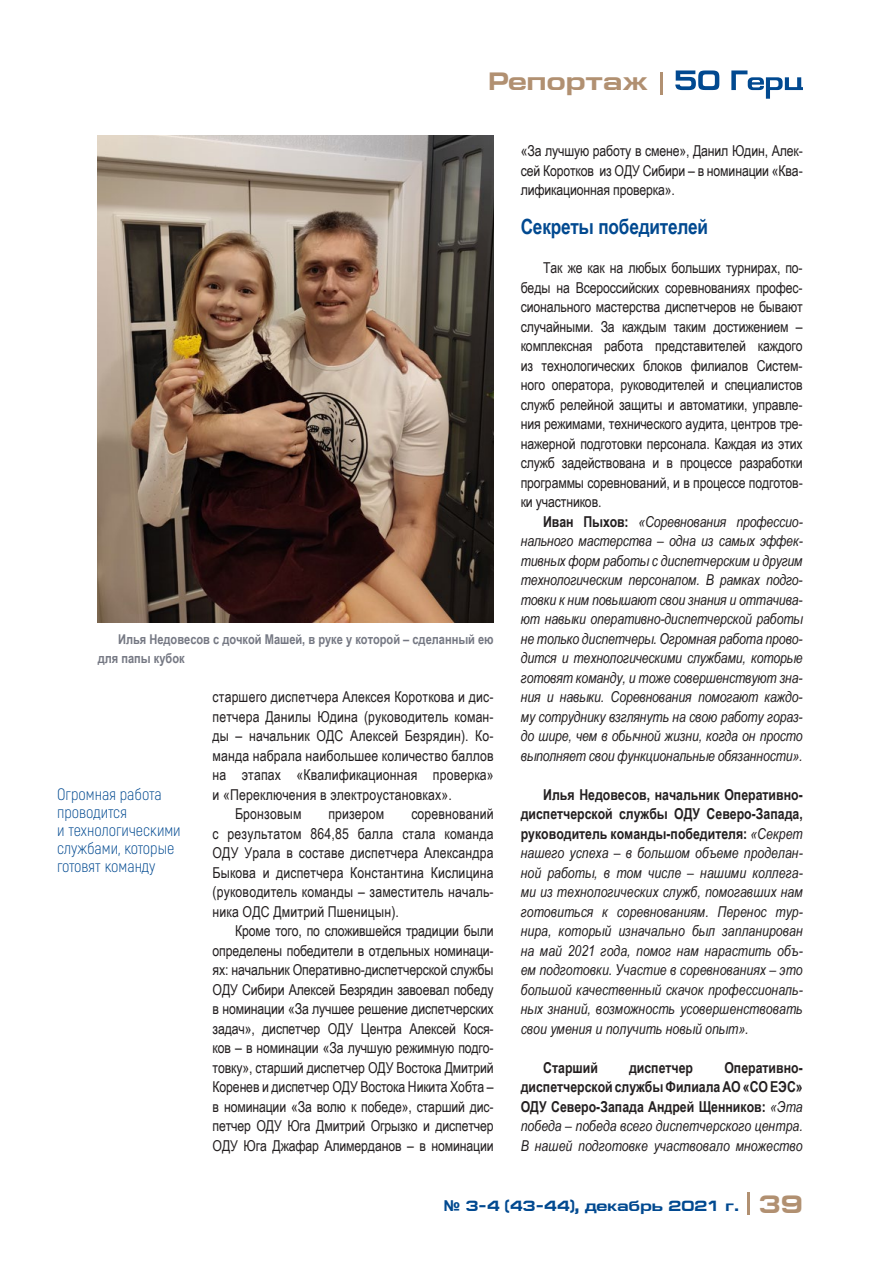
<style>
.page{position:relative;width:893px;height:1263px;background:#fff}
.page>*{position:absolute;margin:0;border:0;box-sizing:border-box;transform-origin:0 0}
.t1{font:700 25.5px "Europe Ext";color:#b19071}
.t2{font:700 21px "Arial Narrow";letter-spacing:-.01em;color:#014990}
.t3{font:300 16.5px/18px "Akrobat";color:#014990}
.t4{font:15px/19.5px "Arial Narrow";letter-spacing:.01em;color:#231f20;text-align:justify}
.t5{font:italic 15px/19.5px "Arial Narrow";color:#231f20;text-align:justify}
.t6{font:700 15px "Europe Ext";color:#014990}
.t7{font:700 15px "Arial Narrow";color:#231f20}
.t8{font:700 13.5px/19.5px "Arial Narrow";color:#757883}
.s1{font-weight:700;font-style:normal}
.s2{font-family:"Arial"}
.s3{font-size:25.5px;color:#b19071}
</style>
<div class="page">
<hr style="left:747px;top:1193px;width:2px;height:22px;background:#b19071">
<svg style="left:675px;top:70px;width:128px;height:29px"></svg>
<hr style="left:661px;top:72px;width:2px;height:22px;background:#b19071">
<img style="left:98px;top:135px;width:396px;height:487px">
<h1 class="t1" style="left:488px;top:67px;width:161px">Репортаж</h1>
<p class="t8" style="left:98px;top:628px;width:397px;text-indent:20px">Илья Недовесов с дочкой Машей, в руке у которой – сделанный ею для папы кубок</p>
<p class="t3" style="left:57px;top:785px;width:125px">Огромная работа проводится<br>и технологическими службами, которые готовят команду</p>
<p class="t4" style="left:213px;top:686px;width:283px">старшего диспетчера Алексея Короткова и дис-</p>
<p class="t4" style="left:213px;top:706px;width:283px">петчера Данилы Юдина (руководитель коман-</p>
<p class="t4" style="left:213px;top:725px;width:283px">ды – начальник ОДС Алексей Безрядин). Ко-</p>
<p class="t4" style="left:213px;top:745px;width:283px">манда набрала наибольшее количество баллов</p>
<p class="t4" style="left:213px;top:764px;width:283px">на этапах «Квалификационная проверка»</p>
<p class="t4" style="left:213px;top:784px;width:241px">и «Переключения в электроустановках».</p>
<p class="t4" style="left:235px;top:803px;width:68px">Бронзовым</p>
<p class="t4" style="left:328px;top:803px;width:58px">призером</p>
<p class="t4" style="left:213px;top:803px;width:283px;text-indent:199px">соревнований с результатом 864,85 балла стала команда ОДУ Урала в составе диспетчера Александра Быкова и диспетчера Константина Кислицина (руководитель команды – заместитель началь&shy;ника ОДС Дмитрий Пшеницын).</p>
<p class="t4" style="left:213px;top:920px;width:283px;text-indent:22px">Кроме того, по сложившейся традиции были определены победители в отдельных номинаци&shy;ях: начальник Оперативно-диспетчерской службы ОДУ Сибири Алексей Безрядин завоевал победу в номинации «За лучшее решение диспетчерских задач», диспетчер ОДУ Центра Алексей Кося&shy;ков – в номинации «За лучшую режимную подго&shy;товку», старший диспетчер ОДУ Востока Дмитрий Коренев и диспетчер ОДУ Востока Никита Хобта – в номинации «За волю к победе», старший дис&shy;петчер ОДУ Юга Дмитрий Огрызко и диспетчер ОДУ Юга Джафар Алимерданов – в номинации</p>
<p class="t4" style="left:521px;top:140px;width:283px">«За лучшую работу в смене», Данил Юдин, Алек&shy;сей Коротков из ОДУ Сибири – в номинации «Ква&shy;лификационная проверка».</p>
<h2 class="t2" style="left:521px;top:211px;width:189px">Секреты победителей</h2>
<p class="t4" style="left:521px;top:257px;width:283px;text-indent:22px">Так же как на любых больших турнирах, по&shy;беды на Всероссийских соревнованиях профес&shy;сионального мастерства диспетчеров не бывают случайными. За каждым таким достижением – комплексная работа представителей каждого из технологических блоков филиалов Систем&shy;ного оператора, руководителей и специалистов служб релейной защиты и автоматики, управле&shy;ния режимами, технического аудита, центров тре&shy;нажерной подготовки персонала. Каждая из этих служб задействована и в процессе разработки программы соревнований, и в процессе подготов&shy;ки участников.</p>
<p class="t5" style="left:521px;top:511px;width:283px;text-indent:22px"><span class="s1">Иван Пыхов:</span> «Соревнования профессио&shy;нального мастерства – одна из самых эффек&shy;тивных форм работы с диспетчерским и другим технологическим персоналом. В рамках подго&shy;товки к ним повышают свои знания и оттачива&shy;ют навыки оперативно-диспетчерской работы не только диспетчеры. Огромная работа прово&shy;дится и технологическими службами, которые готовят команду, и тоже совершенствуют зна&shy;ния и навыки. Соревнования помогают каждо&shy;му сотруднику взглянуть на свою работу гораз&shy;до шире, чем в обычной жизни, когда он просто выполняет свои функциональные обязанности».</p>
<p class="t5" style="left:521px;top:784px;width:284px;text-indent:22px"><span class="s1">Илья Недовесов, начальник Оперативно&shy;диспетчерской службы ОДУ Северо-Запада, руководитель команды-победителя:</span> «Секрет нашего успеха – в большом объеме проделан&shy;ной работы, в том числе – нашими коллега&shy;ми из технологических служб, помогавших нам готовиться к соревнованиям. Перенос тур&shy;нира, который изначально был запланирован на май 2021 года, помог нам нарастить объ&shy;ем подготовки. Участие в соревнованиях – это большой качественный скачок профессиональ&shy;ных знаний, возможность усовершенствовать свои умения и получить новый опыт».</p>
<p class="t7" style="left:543px;top:1056px;width:56px">Старший</p>
<p class="t7" style="left:629px;top:1056px;width:66px">диспетчер</p>
<p class="t5" style="left:521px;top:1057px;width:284px;text-indent:204px"><span class="s1">Оперативно&shy;диспетчерской службы Филиала АО «СО ЕЭС» ОДУ Северо-Запада Андрей Щенников:</span> «Эта победа – победа всего диспетчерского центра.<br>В нашей подготовке участвовало множество</p>
<p class="t6" style="left:444px;top:1198px;width:361px"><span class="s2">№</span> 3-4 (43-44), декабрь 2021 г. <span class="s3">39</span></p>
</div>
